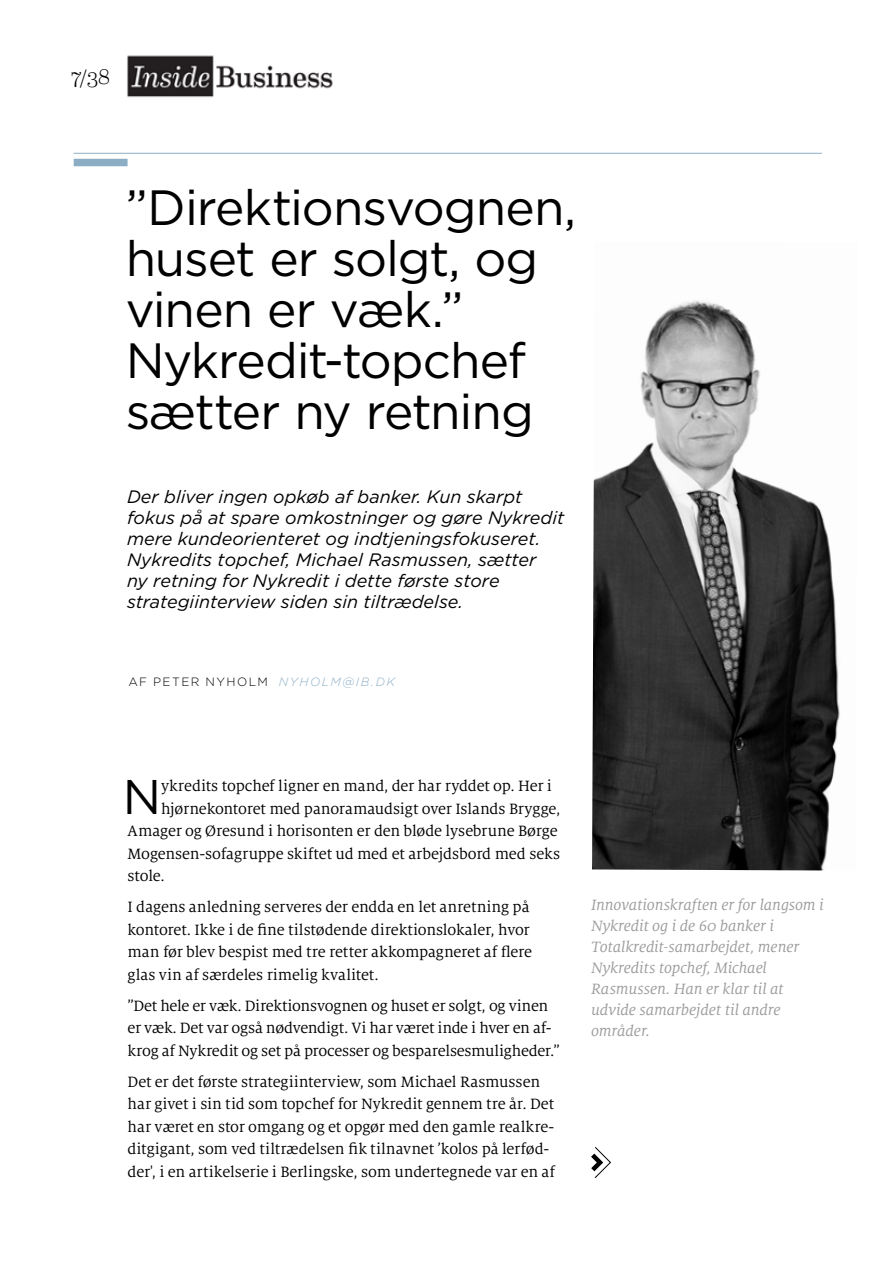
<style>
.page{position:relative;width:893px;height:1263px;background:#fff}
.page>*{position:absolute;margin:0;border:0;box-sizing:border-box;transform-origin:0 0}
.t1{font:49.5px/51px "Gotham";letter-spacing:-.02em;color:#000}
.t2{font:48.6px "Gotham";color:#000}
.t3{font:300 21px "Eames Century Modern";color:#000}
.t4{font:italic 18px/21px "Gotham";color:#000}
.t5{font:16.5px/22.5px "Milo Serif OT";letter-spacing:-.005em;color:#000}
.t6{font:italic 16.5px/21px "Milo Serif OT";letter-spacing:-.005em;color:#9c9c9d}
.t7{font:300 12px "Gotham";letter-spacing:.125em;color:#000}
.s1{font-style:italic;color:#8caec5}
</style>
<div class="page">
<img style="left:127px;top:55px;width:206px;height:43px">
<div style="left:74px;top:159px;width:54px;height:7px;background:#8caec5"></div>
<hr style="left:74px;top:153px;width:748px;height:1px;background:#8caec5">
<svg style="left:591px;top:1147px;width:20px;height:31px"></svg>
<img style="left:592px;top:300px;width:248px;height:571px">
<p class="t3" style="left:70px;top:61px;width:41px">7/38</p>
<h1 class="t1" style="left:125px;top:181px;width:453px">”Direktionsvognen, huset er solgt, og vinen er væk.”<br>Nykredit-topchef sætter ny retning</h1>
<p class="t4" style="left:127px;top:486px;width:439px">Der bliver ingen opkøb af banker. Kun skarpt fokus på at spare omkostninger og gøre Nykredit mere kundeorienteret og indtjeningsfokuseret.<br>Nykredits topchef, Michael Rasmussen, sætter<br>ny retning for Nykredit i dette første store strategiinterview siden sin tiltrædelse.</p>
<p class="t7" style="left:128px;top:675px;width:268px">AF PETER NYHOLM <span class="s1">NYHOLM@IB.DK</span></p>
<h2 class="t2" style="left:123px;top:765px;width:40px">N</h2>
<p class="t5" style="left:161px;top:775px;width:392px">ykredits topchef ligner en mand, der har ryddet op. Her i</p>
<p class="t5" style="left:161px;top:798px;width:401px">hjørnekontoret med panoramaudsigt over Islands Brygge,</p>
<p class="t5" style="left:128px;top:820px;width:431px">Amager og Øresund i horisonten er den bløde lysebrune Børge</p>
<p class="t5" style="left:128px;top:843px;width:434px">Mogensen-sofagruppe skiftet ud med et arbejdsbord med seks</p>
<p class="t5" style="left:128px;top:865px;width:39px">stole.</p>
<p class="t5" style="left:128px;top:896px;width:406px">I dagens anledning serveres der endda en let anretning på kontoret. Ikke i de fine tilstødende direktionslokaler, hvor man før blev bespist med tre retter akkompagneret af flere glas vin af særdeles rimelig kvalitet.</p>
<p class="t5" style="left:128px;top:995px;width:434px">”Det hele er væk. Direktionsvognen og huset er solgt, og vinen er væk. Det var også nødvendigt. Vi har været inde i hver en af&shy;krog af Nykredit og set på processer og besparelsesmuligheder.”</p>
<p class="t5" style="left:128px;top:1071px;width:429px">Det er det første strategiinterview, som Michael Rasmussen har givet i sin tid som topchef for Nykredit gennem tre år. Det har været en stor omgang og et opgør med den gamle realkre&shy;ditgigant, som ved tiltrædelsen fik tilnavnet ’kolos på lerfød&shy;der', i en artikelserie i Berlingske, som undertegnede var en af</p>
<p class="t6" style="left:591px;top:895px;width:234px">Innovationskraften er for langsom i<br>Nykredit og i de 60 banker i<br>Totalkredit-samarbejdet, mener<br>Nykredits topchef, Michael<br>Rasmussen. Han er klar til at udvide samarbejdet til andre områder.</p>
</div>
